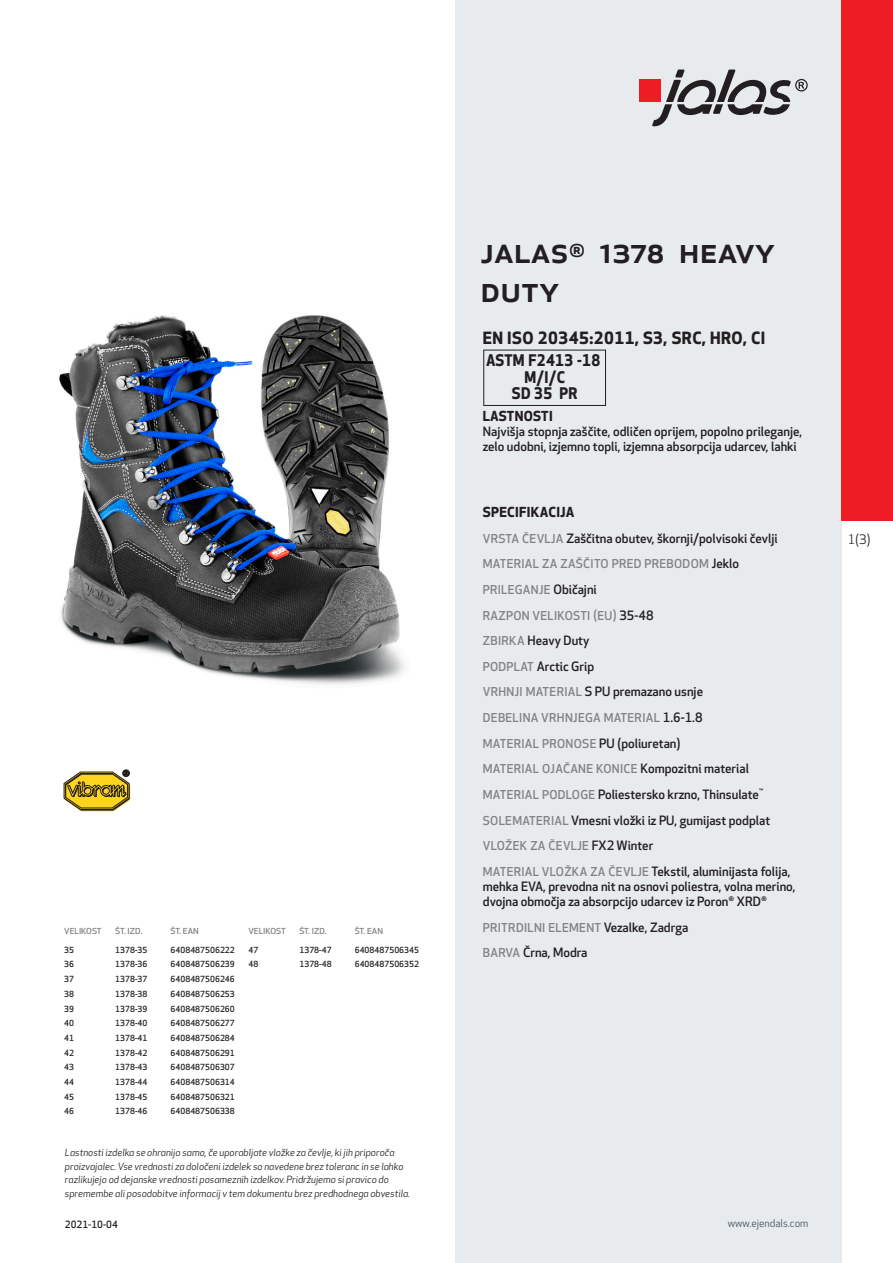
<style>
.page{position:relative;width:893px;height:1263px;background:#fff}
.page>*{position:absolute;margin:0;border:0;box-sizing:border-box;transform-origin:0 0}
.prodname{font:500 36px/39px "Apex New";color:#231f20}
.Funktion_body{font:700 16.5px "Apex New";letter-spacing:.025em;color:#231f20}
.Funktion_body-2{font:700 15.6px "Apex New";letter-spacing:.025em;color:#231f20;scale:.95 1}
.Funktion_body-3{font:700 13.5px "Apex New";letter-spacing:.025em;color:#231f20}
.t1{font:12.75px "Apex New";color:#231f20}
.Funktion_body-4{font:500 12.6px/15px "Apex New";color:#231f20}
.Funktion_body-5{font:500 12px "Apex New";letter-spacing:.025em;color:#808285}
.t2{font:10.5px "Apex New";color:#405968}
.t3{font:italic 9.75px/13.5px "Apex New";color:#231f20}
.t4{font:500 9.75px "Apex New";color:#231f20}
.ArticleTable_body{font:500 8.25px "Apex New";color:#231f20}
.ArticeTable_header{font:500 8.1px "Apex New";color:#808285;scale:1.06 1}
.s1{font-size:12px;color:#808285}
.s2{font-size:12.6px;color:#231f20}
</style>
<div class="page">
<div style="left:455px;top:0;width:387px;height:1263px;background:#e8ebee"></div>
<div style="left:639px;top:80px;width:22px;height:22px;background:#ee1d23"></div>
<svg style="left:652px;top:70px;width:156px;height:56px"></svg>
<div style="left:483px;top:350px;width:123px;height:56px;border:1px solid #231f20"></div>
<div style="left:842px;top:0;width:51px;height:520px;background:#ee1d23"></div>
<img style="left:59px;top:315px;width:345px;height:370px">
<svg style="left:64px;top:770px;width:66px;height:41px;background:#b8a142"></svg>
<p class="ArticeTable_header" style="left:64px;top:925px;width:37px">VELIKOST</p>
<p class="ArticeTable_header" style="left:115px;top:925px;width:27px">ŠT. IZD.</p>
<p class="ArticeTable_header" style="left:171px;top:925px;width:28px">ŠT. EAN</p>
<p class="ArticleTable_body" style="left:64px;top:944px;width:11px">35</p>
<p class="ArticleTable_body" style="left:115px;top:944px;width:34px">1378-35</p>
<p class="ArticleTable_body" style="left:171px;top:944px;width:66px">6408487506222</p>
<p class="ArticleTable_body" style="left:64px;top:959px;width:11px">36</p>
<p class="ArticleTable_body" style="left:115px;top:959px;width:34px">1378-36</p>
<p class="ArticleTable_body" style="left:171px;top:959px;width:66px">6408487506239</p>
<p class="ArticleTable_body" style="left:64px;top:973px;width:11px">37</p>
<p class="ArticleTable_body" style="left:115px;top:973px;width:34px">1378-37</p>
<p class="ArticleTable_body" style="left:171px;top:973px;width:66px">6408487506246</p>
<p class="ArticleTable_body" style="left:64px;top:988px;width:11px">38</p>
<p class="ArticleTable_body" style="left:115px;top:988px;width:34px">1378-38</p>
<p class="ArticleTable_body" style="left:171px;top:988px;width:66px">6408487506253</p>
<p class="ArticleTable_body" style="left:64px;top:1003px;width:11px">39</p>
<p class="ArticleTable_body" style="left:115px;top:1003px;width:34px">1378-39</p>
<p class="ArticleTable_body" style="left:171px;top:1003px;width:66px">6408487506260</p>
<p class="ArticleTable_body" style="left:64px;top:1018px;width:11px">40</p>
<p class="ArticleTable_body" style="left:115px;top:1018px;width:34px">1378-40</p>
<p class="ArticleTable_body" style="left:171px;top:1018px;width:66px">6408487506277</p>
<p class="ArticleTable_body" style="left:64px;top:1032px;width:11px">41</p>
<p class="ArticleTable_body" style="left:115px;top:1032px;width:34px">1378-41</p>
<p class="ArticleTable_body" style="left:171px;top:1032px;width:66px">6408487506284</p>
<p class="ArticleTable_body" style="left:64px;top:1047px;width:11px">42</p>
<p class="ArticleTable_body" style="left:115px;top:1047px;width:34px">1378-42</p>
<p class="ArticleTable_body" style="left:171px;top:1047px;width:66px">6408487506291</p>
<p class="ArticleTable_body" style="left:64px;top:1062px;width:11px">43</p>
<p class="ArticleTable_body" style="left:115px;top:1062px;width:34px">1378-43</p>
<p class="ArticleTable_body" style="left:171px;top:1062px;width:66px">6408487506307</p>
<p class="ArticleTable_body" style="left:64px;top:1076px;width:11px">44</p>
<p class="ArticleTable_body" style="left:115px;top:1076px;width:34px">1378-44</p>
<p class="ArticleTable_body" style="left:171px;top:1076px;width:66px">6408487506314</p>
<p class="ArticleTable_body" style="left:64px;top:1091px;width:11px">45</p>
<p class="ArticleTable_body" style="left:115px;top:1091px;width:34px">1378-45</p>
<p class="ArticleTable_body" style="left:171px;top:1091px;width:66px">6408487506321</p>
<p class="ArticleTable_body" style="left:64px;top:1106px;width:11px">46</p>
<p class="ArticleTable_body" style="left:115px;top:1106px;width:34px">1378-46</p>
<p class="ArticleTable_body" style="left:171px;top:1106px;width:66px">6408487506338</p>
<p class="ArticeTable_header" style="left:248px;top:925px;width:37px">VELIKOST</p>
<p class="ArticeTable_header" style="left:299px;top:925px;width:27px">ŠT. IZD.</p>
<p class="ArticeTable_header" style="left:355px;top:925px;width:28px">ŠT. EAN</p>
<p class="ArticleTable_body" style="left:248px;top:944px;width:11px">47</p>
<p class="ArticleTable_body" style="left:299px;top:944px;width:34px">1378-47</p>
<p class="ArticleTable_body" style="left:355px;top:944px;width:66px">6408487506345</p>
<p class="ArticleTable_body" style="left:248px;top:959px;width:11px">48</p>
<p class="ArticleTable_body" style="left:299px;top:959px;width:34px">1378-48</p>
<p class="ArticleTable_body" style="left:355px;top:959px;width:66px">6408487506352</p>
<p class="t3" style="left:65px;top:1146px;width:347px">Lastnosti izdelka se ohranijo samo, če uporabljate vložke za čevlje, ki jih priporoča proizvajalec. Vse vrednosti za določeni izdelek so navedene brez toleranc in se lahko razlikujejo od dejanske vrednosti posameznih izdelkov. Pridržujemo si pravico do spremembe ali posodobitve informacij v tem dokumentu brez predhodnega obvestila.</p>
<p class="t4" style="left:65px;top:1218px;width:54px">2021-10-04</p>
<p class="prodname" style="left:480px;top:230px;width:296px">JALAS<sup>®</sup> 1378 HEAVY<br>DUTY</p>
<p class="Funktion_body" style="left:483px;top:326px;width:284px">EN ISO 20345:2011, S3, SRC, HRO, CI</p>
<p class="Funktion_body-2" style="left:486px;top:349px;width:122px">ASTM F2413 -18</p>
<p class="Funktion_body-2" style="left:524px;top:366px;width:44px">M/I/C</p>
<p class="Funktion_body-2" style="left:512px;top:382px;width:71px">SD 35 PR</p>
<p class="Funktion_body-3" style="left:483px;top:406px;width:71px">LASTNOSTI</p>
<p class="Funktion_body-4" style="left:483px;top:423px;width:321px">Najvišja stopnja zaščite, odličen oprijem, popolno prileganje, zelo udobni, izjemno topli, izjemna absorpcija udarcev, lahki</p>
<p class="Funktion_body-3" style="left:483px;top:502px;width:93px">SPECIFIKACIJA</p>
<p class="Funktion_body-4" style="left:483px;top:530px;width:296px"><span class="s1">VRSTA ČEVLJA</span> Zaščitna obutev, škornji/polvisoki čevlji</p>
<p class="Funktion_body-5" style="left:483px;top:556px;width:258px">MATERIAL ZA ZAŠČITO PRED PREBODOM <span class="s2">Jeklo</span></p>
<p class="Funktion_body-5" style="left:483px;top:581px;width:116px">PRILEGANJE <span class="s2">Običajni</span></p>
<p class="Funktion_body-5" style="left:483px;top:607px;width:172px">RAZPON VELIKOSTI (EU) <span class="s2">35-48</span></p>
<p class="Funktion_body-4" style="left:483px;top:633px;width:108px"><span class="s1">ZBIRKA</span> Heavy Duty</p>
<p class="Funktion_body-4" style="left:483px;top:658px;width:113px"><span class="s1">PODPLAT</span> Arctic Grip</p>
<p class="Funktion_body-4" style="left:483px;top:684px;width:222px"><span class="s1">VRHNJI MATERIAL</span> S PU premazano usnje</p>
<p class="Funktion_body-5" style="left:483px;top:710px;width:221px">DEBELINA VRHNJEGA MATERIAL <span class="s2">1.6-1.8</span></p>
<p class="Funktion_body-5" style="left:483px;top:735px;width:199px">MATERIAL PRONOSE <span class="s2">PU (poliuretan)</span></p>
<p class="Funktion_body-5" style="left:483px;top:761px;width:268px">MATERIAL OJAČANE KONICE <span class="s2">Kompozitni material</span></p>
<p class="Funktion_body-4" style="left:483px;top:787px;width:282px"><span class="s1">MATERIAL PODLOGE</span> Poliestersko krzno, Thinsulate<sup>™</sup></p>
<p class="Funktion_body-4" style="left:483px;top:812px;width:289px"><span class="s1">SOLEMATERIAL</span> Vmesni vložki iz PU, gumijast podplat</p>
<p class="Funktion_body-5" style="left:483px;top:838px;width:172px">VLOŽEK ZA ČEVLJE <span class="s2">FX2 Winter</span></p>
<p class="Funktion_body-4" style="left:483px;top:863px;width:314px"><span class="s1">MATERIAL VLOŽKA ZA ČEVLJE</span> Tekstil, aluminijasta folija, mehka EVA, prevodna nit na osnovi poliestra, volna merino, dvojna območja za absorpcijo udarcev iz Poron<sup>®</sup> XRD<sup>®</sup></p>
<p class="Funktion_body-5" style="left:483px;top:919px;width:207px">PRITRDILNI ELEMENT <span class="s2">Vezalke, Zadrga</span></p>
<p class="Funktion_body-4" style="left:483px;top:945px;width:106px"><span class="s1">BARVA</span> Črna, Modra</p>
<p class="t1" style="left:848px;top:531px;width:24px">1(3)</p>
<p class="t2" style="left:728px;top:1217px;width:82px">www.ejendals.com</p>
</div>
